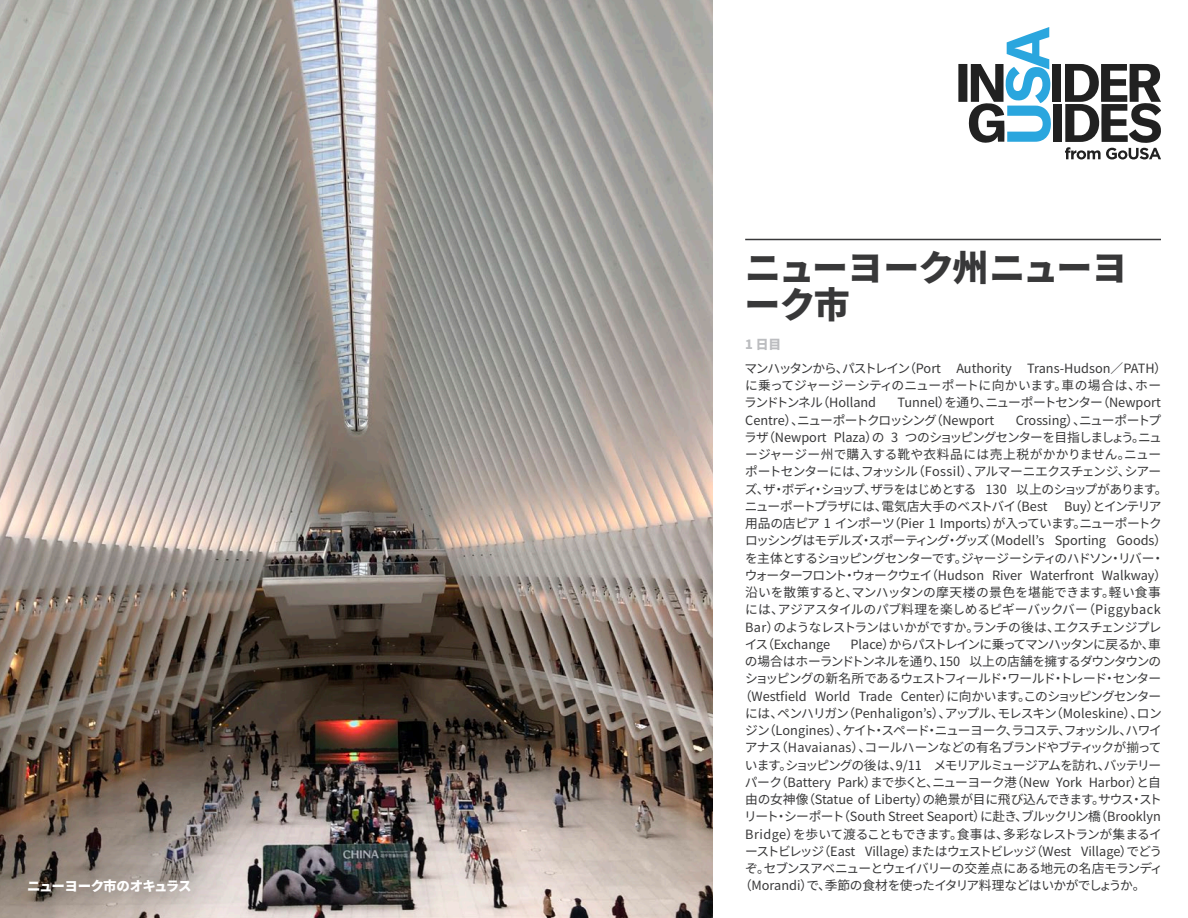
<style>
.page{position:relative;width:1188px;height:918px;background:#fff}
.page>*{position:absolute;margin:0;border:0;box-sizing:border-box;transform-origin:0 0}
.Section_Title{font:900 36px/37.5px "Noto Sans CJ Kjp";letter-spacing:-.04em;color:#383839}
.Photo_Caption{font:900 13.5px "Noto Sans CJ Kjp";letter-spacing:-.065em;color:#fff}
.t1{font:12.75px/17.2px "Noto Sans CJ Kjp";letter-spacing:-.035em;color:#383839}
.t2{font:12.75px/17.2px "Noto Sans CJ Kjp";color:#383839}
.t3{font:12.75px/17.2px "Noto Sans CJ Kjp";letter-spacing:-.01em;color:#383839}
.Accommodation{font:900 12.75px "Noto Sans CJ Kjp";color:#bcbdc0}
</style>
<div class="page">
<img style="left:0;top:0;width:713px;height:918px">
<hr style="left:745px;top:239px;width:416px;height:1px;background:#383839">
<div style="left:0;top:828px;width:238px;height:90px;background:#231f20;opacity:.75"></div>
<svg style="left:958px;top:27px;width:93px;height:116px"></svg>
<div style="left:1053px;top:64px;width:8px;height:38px;background:#212121"></div>
<div style="left:1053px;top:104px;width:8px;height:38px;background:#212121"></div>
<svg style="left:1065px;top:64px;width:96px;height:95px"></svg>
<p class="Section_Title" style="left:745px;top:250px;width:384px">ニューヨーク州ニューヨーク市</p>
<p class="Accommodation" style="left:745px;top:337px;width:38px">1 日目</p>
<p class="t2" style="left:744px;top:360px;width:424px">マンハッタンから、パストレイン（Port Authority Trans-Hudson／PATH）に乗ってジャージーシティのニューポートに向かいます。車の場合は、ホーランドトンネル（Holland</p>
<p class="t3" style="left:745px;top:394px;width:417px;text-indent:152px">Tunnel）を通り、ニューポートセンター（Newport<br>Centre）、ニューポートクロッシング（Newport</p>
<p class="t1" style="left:744px;top:412px;width:425px;text-indent:271px">Crossing）、ニューポートプラザ（Newport Plaza）の 3 つのショッピングセンターを目指しましょう。ニュージャージー州で購入する靴や衣料品には売上税がかかりません。ニューポートセンターには、フォッシル（Fossil）、アルマーニエクスチェンジ、シアーズ、ザ・ボディ・ショップ、ザラをはじめとする 130 以上のショップがあります。ニューポートプラザには、電気店大手のベストバイ（Best</p>
<p class="t1" style="left:745px;top:498px;width:424px;text-indent:319px">Buy）とインテリア用品の店ピア 1 インポーツ（Pier 1 Imports）が入っています。ニューポートクロッシングはモデルズ・スポーティング・グッズ（Modell’s Sporting Goods）を主体とするショッピングセンターです。ジャージーシティのハドソン・リバー・ウォーターフロント・ウォークウェイ（Hudson River Waterfront Walkway）沿いを散策すると、マンハッタンの摩天楼の景色を堪能できます。軽い食事には、アジアスタイルのパブ料理を楽しめるピギーバックバー（Piggyback Bar）のようなレストランはいかがですか。ランチの後は、エクスチェンジプレイス（Exchange</p>
<p class="t1" style="left:739px;top:636px;width:425px;text-align:right">Place）からパストレインに乗ってマンハッタンに戻るか、車<br>の場合はホーランドトンネルを通り、150 以上の店舗を擁するダウンタウンのショッピングの新名所であるウェストフィールド・ワールド・トレード・センター（Westfield World Trade Center）に向かいます。このショッピングセンターには、ペンハリガン（Penhaligon’s）、アップル、モレスキン（Moleskine）、ロンジン（Longines）、ケイト・スペード・ニューヨーク、ラコステ、フォッシル、ハワイアナス（Havaianas）、コールハーンなどの有名ブランドやブティックが揃っています。ショッピングの後は、9/11 メモリアルミュージアムを訪れ、バッテリーパーク（Battery Park）まで歩くと、ニューヨーク港（New York Harbor）と自由の女神像（Statue of Liberty）の絶景が目に飛び込んできます。サウス・ストリート・シーポート（South Street Seaport）に赴き、ブルックリン橋（Brooklyn Bridge）を歩いて渡ることもできます。食事は、多彩なレストランが集まるイーストビレッジ（East Village）またはウェストビレッジ（West Village）でどうぞ。セブンスアベニューとウェイバリーの交差点にある地元の名店モランディ</p>
<p class="Photo_Caption" style="left:27px;top:878px;width:166px">ニューヨーク市のオキュラス</p>
<p class="t1" style="left:739px;top:877px;width:408px">（Morandi）で、季節の食材を使ったイタリア料理などはいかがでしょうか。</p>
</div>
